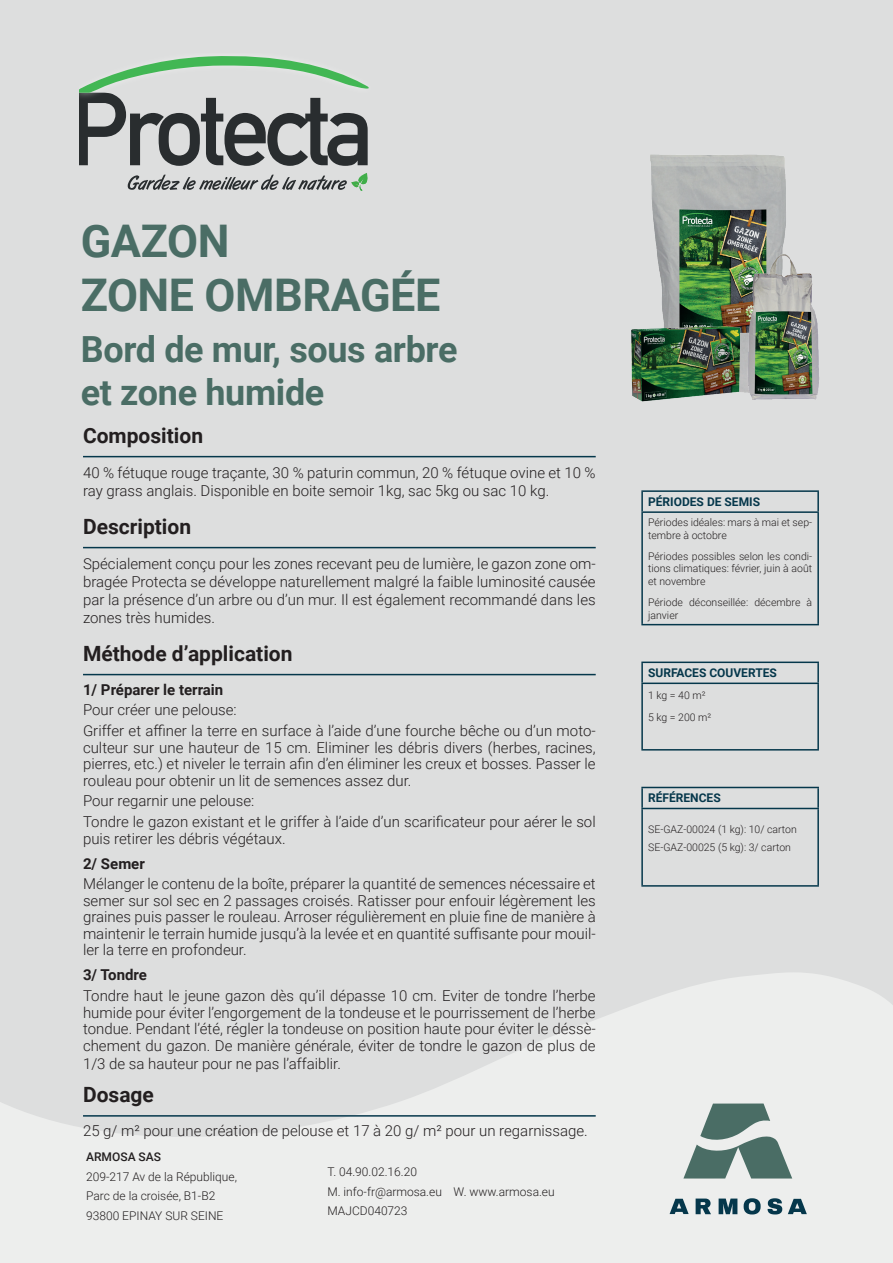
<style>
.page{position:relative;width:893px;height:1263px;background:#dddede}
.page>*{position:absolute;margin:0;border:0;box-sizing:border-box;transform-origin:0 0}
.t1{font:700 45px/54px "Roboto";letter-spacing:-.01em;color:#4a6d65}
.t2{font:700 36px/43.2px "Roboto";letter-spacing:-.01em;color:#4a6d65}
.t3{font:700 21px "Roboto";color:#231f20}
.t4{font:300 15px/16.5px "Roboto";color:#231f20;text-align:justify}
.t5{font:700 15px "Roboto";color:#231f20}
.t6{font:300 12px/19.5px "Roboto";color:#231f20}
.t7{font:700 12px "Roboto";color:#05374b}
.t8{font:500 12px "Roboto";color:#231f20}
.t9{font:300 10.5px/12.6px "Roboto";color:#231f20}
.t10{font:300 10.5px "Roboto";color:#242021}
</style>
<div class="page">
<svg style="left:0;top:973px;width:893px;height:290px;fill:#edeeed"></svg>
<hr style="left:83px;top:456px;width:513px;height:1px;background:#05374b">
<hr style="left:83px;top:547px;width:513px;height:1px;background:#05374b">
<hr style="left:83px;top:674px;width:513px;height:1px;background:#05374b">
<hr style="left:83px;top:1115px;width:513px;height:1px;background:#05374b">
<hr style="left:641px;top:490px;width:178px;height:2px;background:#05374b">
<svg style="left:641px;top:491px;width:178px;height:133px"></svg>
<hr style="left:641px;top:511px;width:178px;height:2px;background:#05374b">
<hr style="left:641px;top:513px;width:2px;height:111px;background:#05374b">
<hr style="left:817px;top:513px;width:2px;height:111px;background:#05374b">
<hr style="left:641px;top:624px;width:178px;height:1px;background:#05374b">
<svg style="left:683px;top:1103px;width:109px;height:75px"></svg>
<svg style="left:788px;top:1199px;width:19px;height:15px"></svg>
<svg style="left:670px;top:1199px;width:19px;height:15px"></svg>
<svg style="left:696px;top:1198px;width:15px;height:16px"></svg>
<svg style="left:719px;top:1198px;width:18px;height:16px"></svg>
<svg style="left:744px;top:1198px;width:17px;height:16px"></svg>
<svg style="left:768px;top:1198px;width:14px;height:16px"></svg>
<svg style="left:128px;top:173px;width:240px;height:18px"></svg>
<svg style="left:79px;top:56px;width:290px;height:110px"></svg>
<img style="left:650px;top:154px;width:136px;height:151px">
<hr style="left:641px;top:661px;width:178px;height:2px;background:#05374b">
<svg style="left:641px;top:662px;width:178px;height:23px"></svg>
<hr style="left:641px;top:682px;width:178px;height:2px;background:#05374b">
<hr style="left:641px;top:684px;width:2px;height:65px;background:#05374b">
<hr style="left:817px;top:684px;width:2px;height:65px;background:#05374b">
<hr style="left:641px;top:749px;width:178px;height:1px;background:#05374b">
<svg style="left:643px;top:788px;width:174px;height:22px"></svg>
<hr style="left:641px;top:787px;width:178px;height:1px;background:#05374b">
<hr style="left:641px;top:788px;width:2px;height:20px;background:#05374b">
<hr style="left:817px;top:788px;width:2px;height:20px;background:#05374b">
<hr style="left:641px;top:808px;width:178px;height:1px;background:#05374b">
<hr style="left:641px;top:809px;width:2px;height:76px;background:#05374b">
<hr style="left:817px;top:809px;width:2px;height:76px;background:#05374b">
<hr style="left:641px;top:885px;width:178px;height:2px;background:#05374b">
<img style="left:702px;top:246px;width:117px;height:154px">
<img style="left:631px;top:305px;width:112px;height:97px">
<h1 class="t1" style="left:81px;top:212px;width:361px">GAZON<br>ZONE OMBRAGÉE</h1>
<h2 class="t2" style="left:81px;top:326px;width:378px">Bord de mur, sous arbre et zone humide</h2>
<h3 class="t3" style="left:83px;top:421px;width:122px">Composition</h3>
<p class="t4" style="left:83px;top:463px;width:514px;line-height:18px">40 % fétuque rouge traçante, 30 % paturin commun, 20 % fétuque ovine et 10 % ray grass anglais. Disponible en boite semoir 1kg, sac 5kg ou sac 10 kg.</p>
<h3 class="t3" style="left:83px;top:512px;width:110px">Description</h3>
<p class="t4" style="left:83px;top:554px;width:514px;line-height:18px">Spécialement conçu pour les zones recevant peu de lumière, le gazon zone om&shy;bragée Protecta se développe naturellement malgré la faible luminosité causée par la présence d’un arbre ou d’un mur. Il est également recommandé dans les zones très humides.</p>
<h3 class="t3" style="left:83px;top:639px;width:211px">Méthode d’application</h3>
<p class="t5" style="left:83px;top:679px;width:142px">1/ Préparer le terrain</p>
<p class="t4" style="left:83px;top:699px;width:514px;line-height:20.7px">Pour créer une pelouse:<br>Griffer et affiner la terre en surface à l’aide d’une fourche bêche ou d’un moto-</p>
<p class="t4" style="left:83px;top:738px;width:514px">culteur sur une hauteur de 15 cm. Eliminer les débris divers (herbes, racines, pierres, etc.) et niveler le terrain afin d’en éliminer les creux et bosses. Passer le rouleau pour obtenir un lit de semences assez dur.</p>
<p class="t4" style="left:83px;top:790px;width:514px;line-height:20.7px">Pour regarnir une pelouse:<br>Tondre le gazon existant et le griffer à l’aide d’un scarificateur pour aérer le sol</p>
<p class="t4" style="left:83px;top:829px;width:204px">puis retirer les débris végétaux.</p>
<p class="t5" style="left:83px;top:853px;width:63px">2/ Semer</p>
<p class="t4" style="left:83px;top:875px;width:514px">Mélanger le contenu de la boîte, préparer la quantité de semences nécessaire et semer sur sol sec en 2 passages croisés. Ratisser pour enfouir légèrement les graines puis passer le rouleau. Arroser régulièrement en pluie fine de manière à maintenir le terrain humide jusqu’à la levée et en quantité suffisante pour mouil&shy;ler la terre en profondeur.</p>
<p class="t5" style="left:83px;top:964px;width:66px">3/ Tondre</p>
<p class="t4" style="left:83px;top:987px;width:514px">Tondre haut le jeune gazon dès qu’il dépasse 10 cm. Eviter de tondre l’herbe humide pour éviter l’engorgement de la tondeuse et le pourrissement de l’herbe tondue. Pendant l’été, régler la tondeuse on position haute pour éviter le déssè&shy;chement du gazon. De manière générale, éviter de tondre le gazon de plus de</p>
<p class="t4" style="left:83px;top:1054px;width:259px">1/3 de sa hauteur pour ne pas l’affaiblir.</p>
<h3 class="t3" style="left:83px;top:1080px;width:72px">Dosage</h3>
<p class="t4" style="left:83px;top:1122px;width:506px">25 g/ m² pour une création de pelouse et 17 à 20 g/ m² pour un regarnissage.</p>
<p class="t8" style="left:86px;top:1148px;width:76px">ARMOSA SAS</p>
<p class="t6" style="left:86px;top:1166px;width:152px">209-217 Av de la République,<br>Parc de la croisée, B1-B2<br>93800 EPINAY SUR SEINE</p>
<p class="t6" style="left:327px;top:1162px;width:229px">T. 04.90.02.16.20<br>M. info-fr@armosa.eu W. www.armosa.eu<br>MAJCD040723</p>
<p class="t7" style="left:648px;top:493px;width:113px">PÉRIODES DE SEMIS</p>
<p class="t9" style="left:648px;top:516px;width:166px">Périodes idéales: mars à mai et sep&shy;tembre à octobre</p>
<p class="t9" style="left:648px;top:549px;width:166px;text-align:justify">Périodes possibles selon les condi&shy;tions climatiques: février, juin à août et novembre</p>
<p class="t9" style="left:648px;top:596px;width:166px">Période déconseillée: décembre à janvier</p>
<p class="t7" style="left:648px;top:665px;width:130px">SURFACES COUVERTES</p>
<p class="t10" style="left:648px;top:688px;width:59px">1 kg = 40 m²</p>
<p class="t10" style="left:648px;top:709px;width:65px">5 kg = 200 m²</p>
<p class="t7" style="left:648px;top:790px;width:74px">RÉFÉRENCES</p>
<p class="t10" style="left:648px;top:822px;width:150px">SE-GAZ-00024 (1 kg): 10/ carton</p>
<p class="t10" style="left:648px;top:840px;width:144px">SE-GAZ-00025 (5 kg): 3/ carton</p>
</div>
